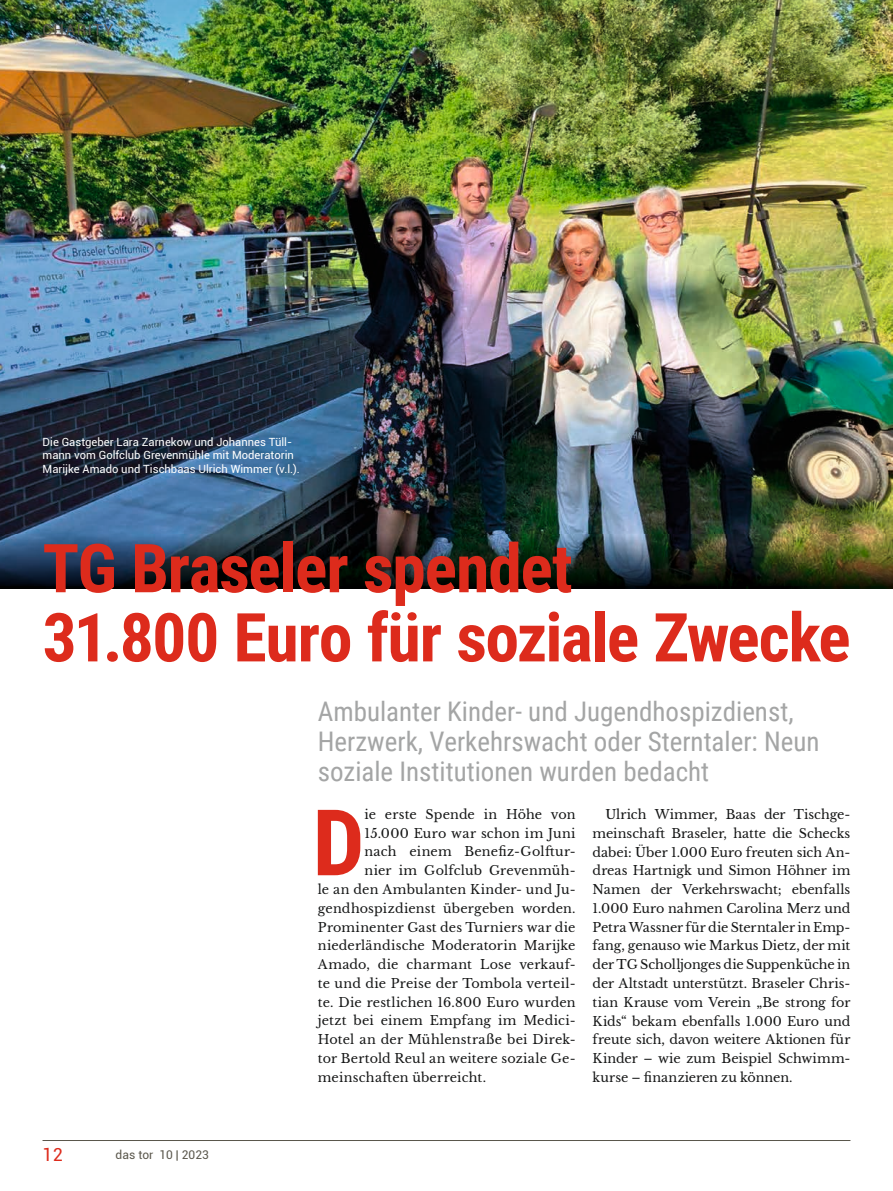
<style>
.page{position:relative;width:893px;height:1191px;background:#fff}
.page>*{position:absolute;margin:0;border:0;box-sizing:border-box;transform-origin:0 0}
.t1{font:700 91.95px "Roboto Condensed";color:#dd2b1c}
.t2{font:700 67.5px/69.2px "Roboto Condensed";letter-spacing:-.02em;color:#dd2b1c}
.t3{font:27px/30px "Roboto Condensed";color:#a4a5a5}
.t4{font:18px "Roboto";color:#dd2b1c}
.t5{font:15px "Roboto";letter-spacing:.1em;color:#5a574c}
.t6{font:12.75px/18.8px "Libre Baskerville";letter-spacing:.01em;color:#151616;text-align:justify}
.t7{font:12px "Roboto";color:#5a574c}
.t8{font:11.25px/13.5px "Roboto";color:#fff}
</style>
<div class="page">
<hr style="left:43px;top:1140px;width:807px;height:1px;background:#5a574c">
<img style="left:0;top:0;width:893px;height:588px">
<img style="left:0;top:588px;width:893px;height:1px">
<p class="t5" style="left:43px;top:19px;width:72px">CHARITY</p>
<p class="t8" style="left:43px;top:434px;width:259px">Die Gastgeber Lara Zarnekow und Johannes Tüll&shy;mann vom Golfclub Grevenmühle mit Moderatorin<br>Marijke Amado und Tischbaas Ulrich Wimmer (v.l.).</p>
<p class="t2" style="left:43px;top:531px;width:809px">TG Braseler spendet<br>31.800 Euro für soziale Zwecke</p>
<p class="t3" style="left:318px;top:696px;width:503px">Ambulanter Kinder- und Jugendhospizdienst,<br>Herzwerk, Verkehrswacht oder Sterntaler: Neun soziale Institutionen wurden bedacht</p>
<p class="t4" style="left:43px;top:1141px;width:22px">12</p>
<p class="t7" style="left:116px;top:1146px;width:95px">das tor 10 | 2023</p>
<p class="t1" style="left:313px;top:778px;width:53px">D</p>
<p class="t6" style="left:364px;top:805px;width:213px">ie erste Spende in Höhe von</p>
<p class="t6" style="left:364px;top:823px;width:213px">15.000 Euro war schon im Juni</p>
<p class="t6" style="left:364px;top:842px;width:213px">nach einem Benefiz-Golftur-</p>
<p class="t6" style="left:364px;top:861px;width:213px">nier im Golfclub Grevenmüh-</p>
<p class="t6" style="left:318px;top:880px;width:259px">le an den Ambulanten Kinder- und Ju-</p>
<p class="t6" style="left:318px;top:899px;width:259px">gendhospizdienst übergeben worden.</p>
<p class="t6" style="left:318px;top:917px;width:259px">Prominenter Gast des Turniers war die</p>
<p class="t6" style="left:318px;top:936px;width:259px">niederländische Moderatorin Marijke</p>
<p class="t6" style="left:318px;top:955px;width:259px">Amado, die charmant Lose verkauf-</p>
<p class="t6" style="left:318px;top:974px;width:259px">te und die Preise der Tombola verteil-</p>
<p class="t6" style="left:318px;top:992px;width:259px">te. Die restlichen 16.800 Euro wurden</p>
<p class="t6" style="left:318px;top:1011px;width:259px">jetzt bei einem Empfang im Medici-</p>
<p class="t6" style="left:318px;top:1030px;width:259px">Hotel an der Mühlenstraße bei Direk-</p>
<p class="t6" style="left:318px;top:1049px;width:259px">tor Bertold Reul an weitere soziale Ge-</p>
<p class="t6" style="left:318px;top:1067px;width:170px">meinschaften überreicht.</p>
<p class="t6" style="left:593px;top:805px;width:259px;text-indent:13px">Ulrich Wimmer, Baas der Tischge&shy;meinschaft Braseler, hatte die Schecks dabei: Über 1.000 Euro freuten sich An&shy;dreas Hartnigk und Simon Höhner im Namen der Verkehrswacht; ebenfalls 1.000 Euro nahmen Carolina Merz und Petra Wassner für die Sterntaler in Emp&shy;fang, genauso wie Markus Dietz, der mit der TG Scholljonges die Suppenküche in der Altstadt unterstützt. Braseler Chris&shy;tian Krause vom Verein „Be strong for Kids“ bekam ebenfalls 1.000 Euro und freute sich, davon weitere Aktionen für Kinder – wie zum Beispiel Schwimm&shy;kurse – finanzieren zu können.</p>
</div>
